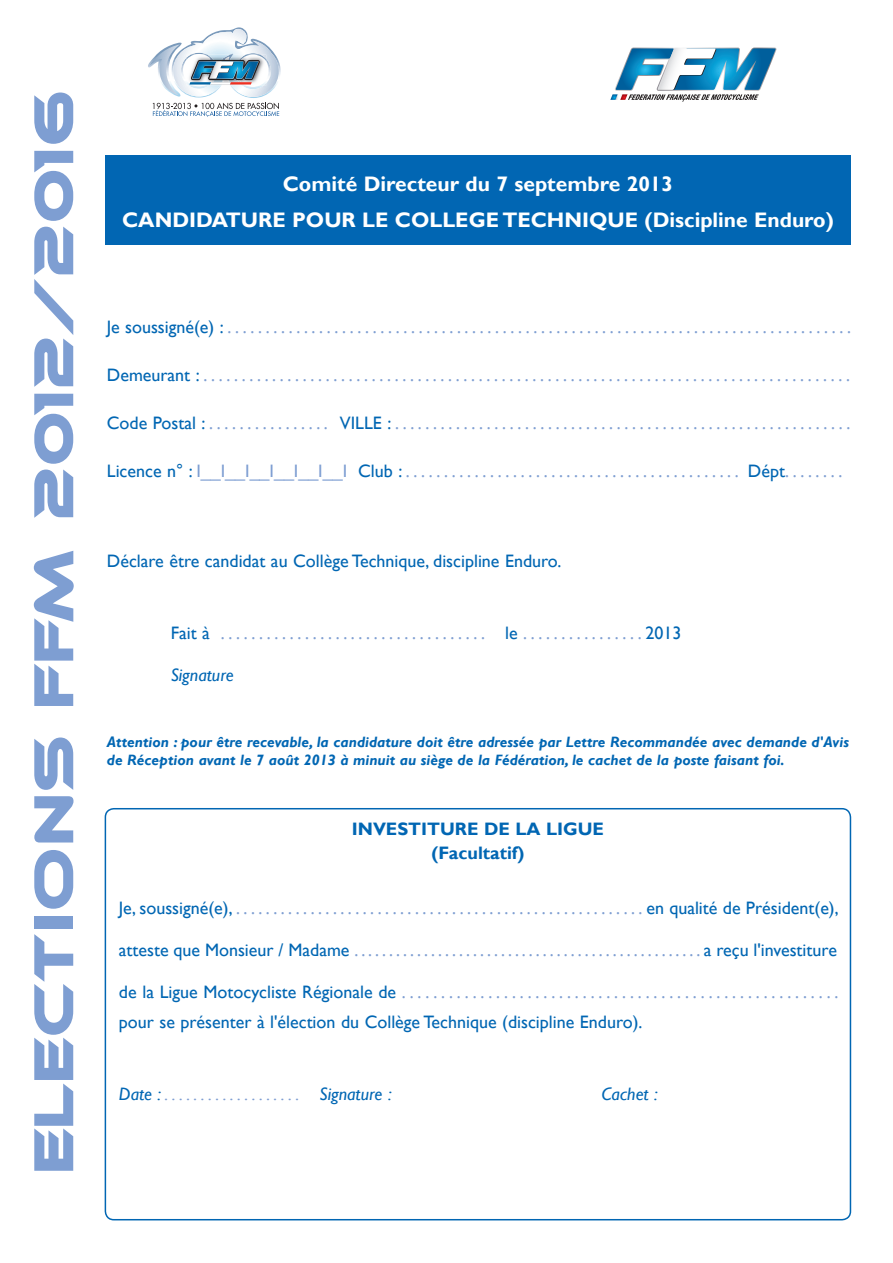
<style>
.page{position:relative;width:893px;height:1263px;background:#fff}
.page>*{position:absolute;margin:0;border:0;box-sizing:border-box;transform-origin:0 0}
.Normal_e{font:54px "Ethnocentric";letter-spacing:.05em;color:#7e9ed2}
.texte{font:700 21px "Gill Sans";color:#fff}
.texte-2{font:18px "Gill Sans";color:#7e9ed2}
.texte-3{font:18px/30px "Gill Sans";color:#0166b3}
.texte-4{font:italic 18px "Gill Sans";color:#7e9ed2}
.texte-5{font:700 18px "Gill Sans";color:#0166b3}
.texte-6{font:italic 18px "Gill Sans";color:#0166b3}
.Texte_gras{font:italic 700 15px/18px "Gill Sans";color:#0166b3}
.s1{color:#0166b3}
.s2{color:#7e9ed2}
</style>
<div class="page">
<svg style="left:610px;top:48px;width:166px;height:54px"></svg>
<div style="left:105px;top:155px;width:745px;height:90px;background:#0166b3"></div>
<svg style="left:148px;top:27px;width:133px;height:90px"></svg>
<div style="left:105px;top:808px;width:746px;height:412px;border:2px solid #0166b3;border-radius:9px"></div>
<p class="Normal_e" style="left:26px;top:1171px;width:1082px;rotate:-90deg">elections FFM 2012/2016</p>
<p class="texte" style="left:283px;top:171px;width:392px">Comité Directeur du 7 septembre 2013</p>
<p class="texte" style="left:122px;top:207px;width:713px">CANDIDATURE POUR LE COLLEGE TECHNIQUE (Discipline Enduro)</p>
<p class="texte-2" style="left:107px;top:316px;width:746px"><span class="s1">Je soussigné(e) :</span> . . . . . . . . . . . . . . . . . . . . . . . . . . . . . . . . . . . . . . . . . . . . . . . . . . . . . . . . . . . . . . . . . . . . . . . . . . . . . . . . . .</p>
<p class="texte-2" style="left:107px;top:364px;width:745px"><span class="s1">Demeurant :</span> . . . . . . . . . . . . . . . . . . . . . . . . . . . . . . . . . . . . . . . . . . . . . . . . . . . . . . . . . . . . . . . . . . . . . . . . . . . . . . . . . . . . .</p>
<p class="texte-2" style="left:107px;top:412px;width:745px"><span class="s1">Code Postal :</span> . . . . . . . . . . . . . . . . <span class="s1">VILLE :</span> . . . . . . . . . . . . . . . . . . . . . . . . . . . . . . . . . . . . . . . . . . . . . . . . . . . . . . . . . . . .</p>
<p class="texte-2" style="left:107px;top:460px;width:737px"><span class="s1">Licence n° :</span> I__I__I__I__I__I__I <span class="s1">Club :</span> . . . . . . . . . . . . . . . . . . . . . . . . . . . . . . . . . . . . . . . . . . . . <span class="s1">Dépt</span>. . . . . . . .</p>
<p class="texte-3" style="left:107px;top:546px;width:456px">Déclare être candidat au Collège Technique, discipline Enduro.</p>
<p class="texte-2" style="left:171px;top:622px;width:512px"><span class="s1">Fait à</span> . . . . . . . . . . . . . . . . . . . . . . . . . . . . . . . . . . . <span class="s1">le</span> . . . . . . . . . . . . . . . . <span class="s1">2013</span></p>
<p class="texte-6" style="left:171px;top:664px;width:65px">Signature</p>
<p class="Texte_gras" style="left:107px;top:733px;width:744px">Attention : pour être recevable, la candidature doit être adressée par Lettre Recommandée avec demande d'Avis de Réception avant le 7 août 2013 à minuit au siège de la Fédération, le cachet de la poste faisant foi.</p>
<p class="texte-5" style="left:352px;top:818px;width:254px">INVESTITURE DE LA LIGUE</p>
<p class="texte-5" style="left:432px;top:842px;width:94px">(Facultatif)</p>
<p class="texte-2" style="left:119px;top:898px;width:721px"><span class="s1">Je, soussigné(e),</span> . . . . . . . . . . . . . . . . . . . . . . . . . . . . . . . . . . . . . . . . . . . . . . . . . . . . . . . <span class="s1">en qualité de Président(e),</span></p>
<p class="texte-2" style="left:119px;top:940px;width:719px"><span class="s1">atteste que Monsieur / Madame</span> . . . . . . . . . . . . . . . . . . . . . . . . . . . . . . . . . . . . . . . . . . . . . . . . . . <span class="s1">a reçu l'investiture</span></p>
<p class="texte-3" style="left:119px;top:977px;width:721px">de la Ligue Motocycliste Régionale de <span class="s2">. . . . . . . . . . . . . . . . . . . . . . . . . . . . . . . . . . . . . . . . . . . . . . . . . . . . . . . . </span>pour se présenter à l'élection du Collège Technique (discipline Enduro).</p>
<p class="texte-4" style="left:119px;top:1083px;width:274px"><span class="s1">Date :</span> . . . . . . . . . . . . . . . . . . . <span class="s1">Signature :</span></p>
<p class="texte-6" style="left:602px;top:1083px;width:58px">Cachet :</p>
</div>
